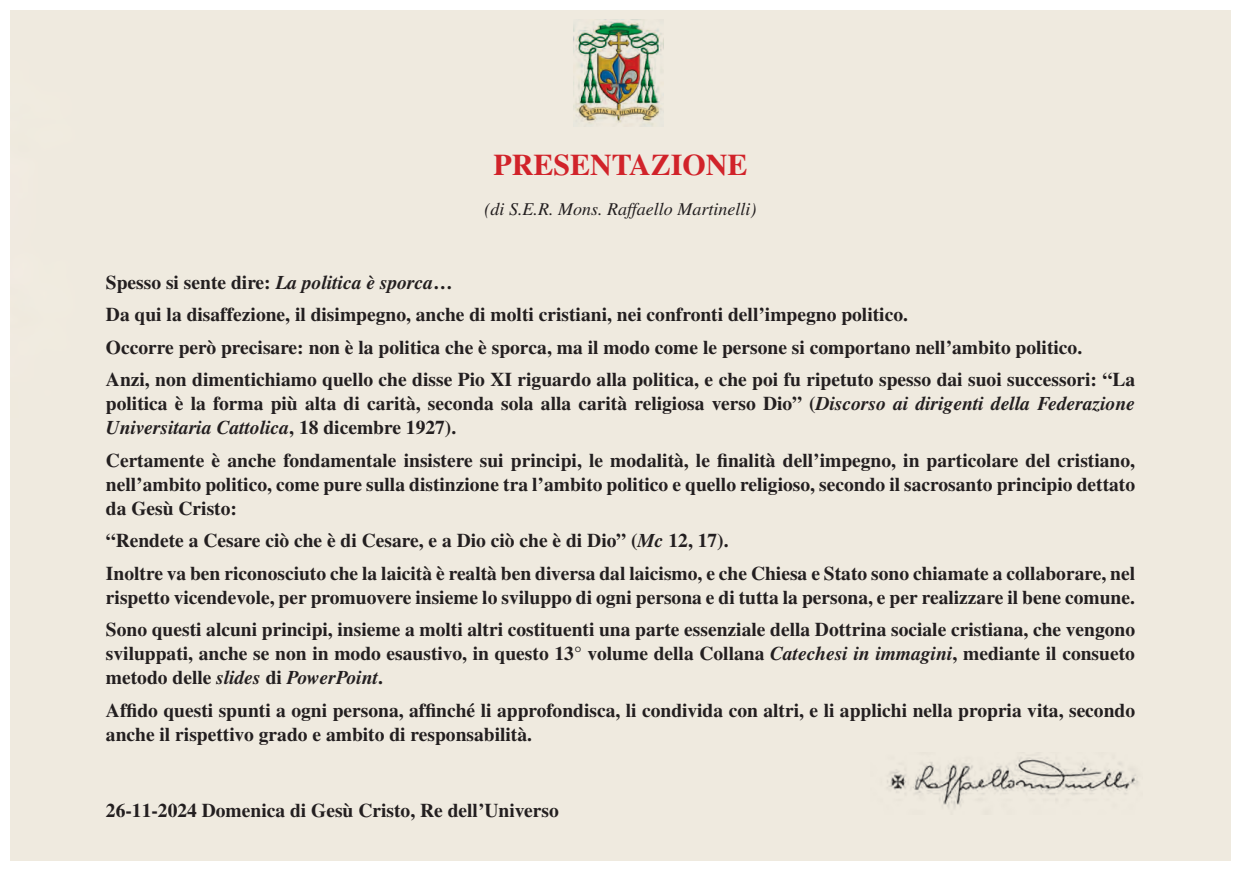
<style>
.page{position:relative;width:1241px;height:871px;background:#fff}
.page>*{position:absolute;margin:0;border:0;box-sizing:border-box;transform-origin:0 0}
.t1{font:700 30px "Times LT Std";color:#d1232a}
.t2{font:700 19.5px/32.5px "Times LT Std";color:#231f20}
.t3{font:italic 18px "Times LT Std";color:#231f20}
.s1{font-style:italic}
</style>
<div class="page">
<img style="left:574px;top:19px;width:90px;height:107px">
<img style="left:871px;top:752px;width:271px;height:62px">
<h1 class="t1" style="left:493px;top:147px;width:256px">PRESENTAZIONE</h1>
<p class="t3" style="left:485px;top:199px;width:273px">(di S.E.R. Mons. Raffaello Martinelli)</p>
<p class="t2" style="left:106px;top:265px;width:1031px">Spesso si sente dire: <span class="s1">La politica è sporca</span>…<br>Da qui la disaffezione, il disimpegno, anche di molti cristiani, nei confronti dell’impegno politico.<br>Occorre però precisare: non è la politica che è sporca, ma il modo come le persone si comportano nell’ambito politico.<br>Anzi, non dimentichiamo quello che disse Pio XI riguardo alla politica, e che poi fu ripetuto spesso dai suoi successori: “La</p>
<p class="t2" style="left:106px;top:391px;width:1031px;line-height:24px">politica è la forma più alta di carità, seconda sola alla carità religiosa verso Dio” (<span class="s1">Discorso ai dirigenti della Federazione<br>Universitaria Cattolica</span>, 18 dicembre 1927).</p>
<p class="t2" style="left:106px;top:448px;width:1031px;line-height:24px;text-align:justify">Certamente è anche fondamentale insistere sui principi, le modalità, le finalità dell’impegno, in particolare del cristiano, nell’ambito politico, come pure sulla distinzione tra l’ambito politico e quello religioso, secondo il sacrosanto principio dettato da Gesù Cristo:</p>
<p class="t2" style="left:106px;top:524px;width:1031px">“Rendete a Cesare ciò che è di Cesare, e a Dio ciò che è di Dio” (<span class="s1">Mc</span> 12, 17).<br>Inoltre va ben riconosciuto che la laicità è realtà ben diversa dal laicismo, e che Chiesa e Stato sono chiamate a collaborare, nel</p>
<p class="t2" style="left:106px;top:580px;width:1031px">rispetto vicendevole, per promuovere insieme lo sviluppo di ogni persona e di tutta la persona, e per realizzare il bene comune.<br>Sono questi alcuni principi, insieme a molti altri costituenti una parte essenziale della Dottrina sociale cristiana, che vengono</p>
<p class="t2" style="left:106px;top:641px;width:1030px;line-height:24px">sviluppati, anche se non in modo esaustivo, in questo 13° volume della Collana <span class="s1">Catechesi in immagini</span>, mediante il consueto metodo delle <span class="s1">slides</span> di <span class="s1">PowerPoint</span>.</p>
<p class="t2" style="left:106px;top:698px;width:1031px;line-height:24px">Affido questi spunti a ogni persona, affinché li approfondisca, li condivida con altri, e li applichi nella propria vita, secondo anche il rispettivo grado e ambito di responsabilità.</p>
<p class="t2" style="left:106px;top:793px;width:454px">26-11-2024 Domenica di Gesù Cristo, Re dell’Universo</p>
</div>
